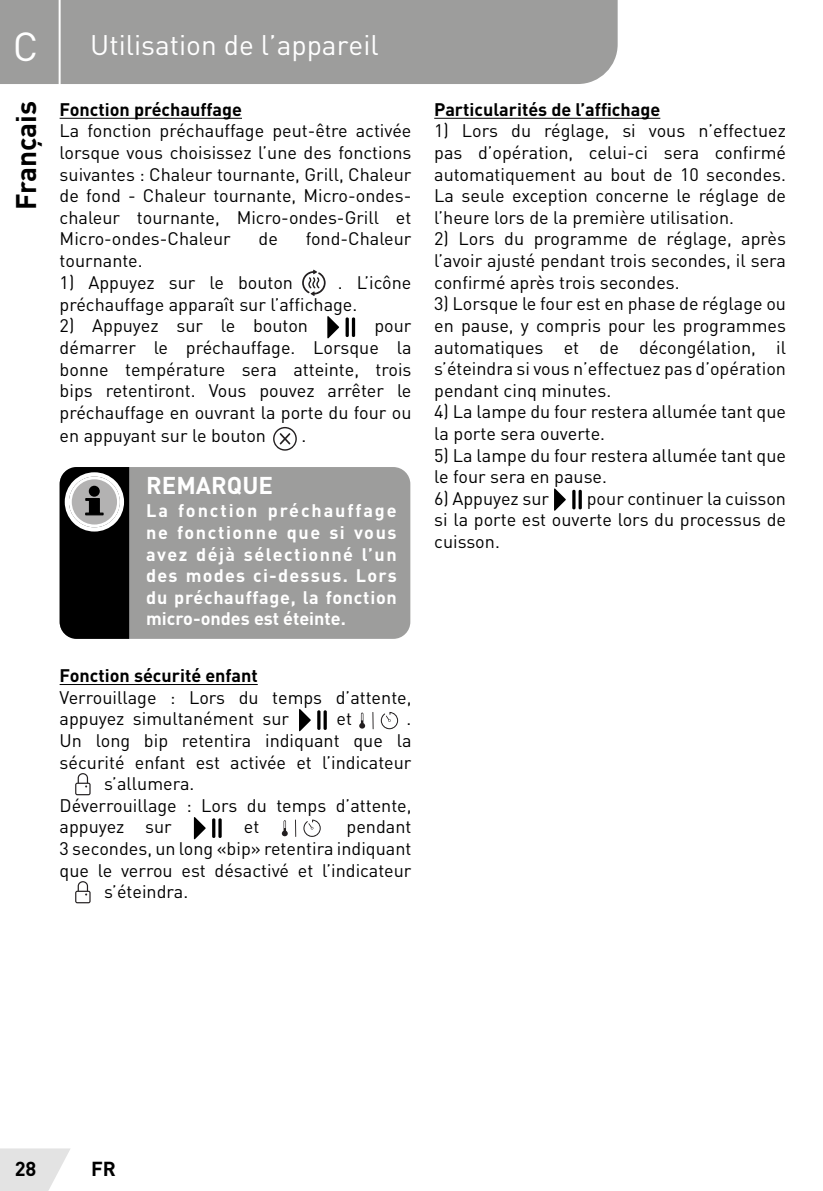
<style>
.page{position:relative;width:823px;height:1191px;background:#fff}
.page>*{position:absolute;margin:0;border:0;box-sizing:border-box;transform-origin:0 0}
.t1{font:40px "DIN";color:#fff}
.t2{font:28px "DIN";color:#fff}
.t3{font:700 28px "DIN Pro";color:#000}
.t4{font:700 24px "DIN Pro";color:#fff}
.t5{font:700 20px "DIN Pro";color:#000}
.t6{font:18px/21.6px "DIN Pro";color:#000;text-align:justify}
.t7{font:700 18px/21.6px "DIN Pro";letter-spacing:.04em;color:#fff;text-align:justify}
.t8{font:700 18px "DIN Pro";color:#000}
</style>
<div class="page">
<svg style="left:0;top:1148px;width:70px;height:43px"></svg>
<div style="left:0;top:0;width:617px;height:84px;background:#9d9d9c"></div>
<hr style="left:59px;top:0;width:2px;height:94px;background:#fff">
<hr style="left:60px;top:118px;width:182px;height:1px;background:#000">
<hr style="left:60px;top:684px;width:197px;height:1px;background:#000">
<svg style="left:327px;top:316px;width:12px;height:23px"></svg>
<svg style="left:345px;top:317px;width:10px;height:20px"></svg>
<div style="left:60px;top:467px;width:350px;height:172px;background:#9d9d9c;border-radius:17px"></div>
<svg style="left:60px;top:467px;width:69px;height:172px;background:#2e2e2e"></svg>
<div style="left:89px;top:486px;width:11px;height:11px;background:#000;border-radius:50%"></div>
<svg style="left:299px;top:709px;width:12px;height:22px"></svg>
<svg style="left:317px;top:710px;width:9px;height:20px"></svg>
<svg style="left:194px;top:817px;width:11px;height:22px"></svg>
<svg style="left:212px;top:818px;width:9px;height:20px"></svg>
<hr style="left:434px;top:118px;width:226px;height:1px;background:#000">
<svg style="left:554px;top:488px;width:11px;height:23px"></svg>
<svg style="left:572px;top:489px;width:9px;height:21px"></svg>
<svg style="left:273px;top:427px;width:23px;height:23px"></svg>
<svg style="left:302px;top:270px;width:23px;height:26px"></svg>
<svg style="left:372px;top:712px;width:1px;height:17px"></svg>
<svg style="left:359px;top:712px;width:6px;height:16px"></svg>
<svg style="left:380px;top:712px;width:18px;height:17px"></svg>
<svg style="left:295px;top:819px;width:1px;height:18px"></svg>
<svg style="left:282px;top:820px;width:5px;height:16px"></svg>
<svg style="left:303px;top:819px;width:17px;height:18px"></svg>
<svg style="left:75px;top:773px;width:15px;height:22px"></svg>
<svg style="left:75px;top:881px;width:15px;height:22px"></svg>
<h1 class="t1" style="left:13px;top:22px;width:27px">C</h1>
<h2 class="t3" style="left:7px;top:210px;width:111px;rotate:-90deg">Français</h2>
<h2 class="t2" style="left:90px;top:28px;width:290px">Utilisation de l’appareil</h2>
<p class="t8" style="left:60px;top:97px;width:184px">Fonction préchauffage</p>
<p class="t6" style="left:60px;top:119px;width:353px">La fonction préchauffage peut-être activée lorsque vous choisissez l’une des fonctions suivantes : Chaleur tournante, Grill, Chaleur de fond - Chaleur tournante, Micro-ondes&shy;chaleur tournante, Micro-ondes-Grill et Micro-ondes-Chaleur</p>
<p class="t6" style="left:258px;top:227px;width:21px">de</p>
<p class="t6" style="left:305px;top:227px;width:107px">fond-Chaleur</p>
<p class="t6" style="left:60px;top:249px;width:84px">tournante.</p>
<p class="t6" style="left:60px;top:271px;width:235px">1) Appuyez sur le bouton</p>
<p class="t6" style="left:60px;top:271px;width:353px;text-indent:278px">. L’icône préchauffage apparaît sur l’affichage.</p>
<p class="t6" style="left:60px;top:314px;width:250px">2) Appuyez sur le bouton</p>
<p class="t6" style="left:60px;top:314px;width:353px;text-indent:314px">pour démarrer le préchauffage. Lorsque la bonne température sera atteinte, trois bips retentiront. Vous pouvez arrêter le préchauffage en ouvrant la porte du four ou en appuyant sur le bouton</p>
<p class="t6" style="left:301px;top:424px;width:6px">.</p>
<h3 class="t4" style="left:146px;top:468px;width:128px">REMARQUE</h3>
<p class="t7" style="left:146px;top:499px;width:252px">La fonction préchauffage ne fonctionne que si vous avez déjà sélectionné l’un des modes ci-dessus. Lors du préchauffage, la fonction micro-ondes est éteinte.</p>
<p class="t8" style="left:60px;top:663px;width:199px">Fonction sécurité enfant</p>
<p class="t6" style="left:60px;top:685px;width:353px">Verrouillage : Lors du temps d’attente, appuyez simultanément sur</p>
<p class="t6" style="left:336px;top:707px;width:17px">et</p>
<p class="t6" style="left:406px;top:707px;width:6px">.</p>
<p class="t6" style="left:60px;top:729px;width:353px">Un long bip retentira indiquant que la</p>
<p class="t6" style="left:60px;top:750px;width:353px">sécurité enfant est activée et l’indicateur</p>
<p class="t6" style="left:104px;top:772px;width:92px">s’allumera.</p>
<p class="t6" style="left:60px;top:793px;width:353px">Déverrouillage : Lors du temps d’attente,</p>
<p class="t6" style="left:60px;top:815px;width:114px">appuyez sur</p>
<p class="t6" style="left:244px;top:815px;width:17px">et</p>
<p class="t6" style="left:346px;top:815px;width:66px">pendant</p>
<p class="t6" style="left:60px;top:837px;width:353px">3 secondes, un long «bip» retentira indiquant</p>
<p class="t6" style="left:60px;top:858px;width:353px">que le verrou est désactivé et l’indicateur</p>
<p class="t6" style="left:104px;top:880px;width:85px">s’éteindra.</p>
<p class="t8" style="left:434px;top:97px;width:227px">Particularités de l’affichage</p>
<p class="t6" style="left:434px;top:119px;width:353px">1) Lors du réglage, si vous n’effectuez pas d’opération, celui-ci sera confirmé automatiquement au bout de 10 secondes.<br>La seule exception concerne le réglage de l’heure lors de la première utilisation.</p>
<p class="t6" style="left:434px;top:227px;width:353px">2) Lors du programme de réglage, après l’avoir ajusté pendant trois secondes, il sera confirmé après trois secondes.</p>
<p class="t6" style="left:434px;top:292px;width:353px">3) Lorsque le four est en phase de réglage ou en pause, y compris pour les programmes automatiques et de décongélation, il s’éteindra si vous n’effectuez pas d’opération pendant cinq minutes.</p>
<p class="t6" style="left:434px;top:400px;width:353px">4) La lampe du four restera allumée tant que la porte sera ouverte.</p>
<p class="t6" style="left:434px;top:443px;width:353px">5) La lampe du four restera allumée tant que le four sera en pause.</p>
<p class="t6" style="left:434px;top:487px;width:116px">6) Appuyez sur</p>
<p class="t6" style="left:434px;top:487px;width:353px;text-indent:152px">pour continuer la cuisson si la porte est ouverte lors du processus de cuisson.</p>
<p class="t5" style="left:15px;top:1155px;width:23px">28</p>
<p class="t5" style="left:91px;top:1155px;width:26px">FR</p>
</div>
